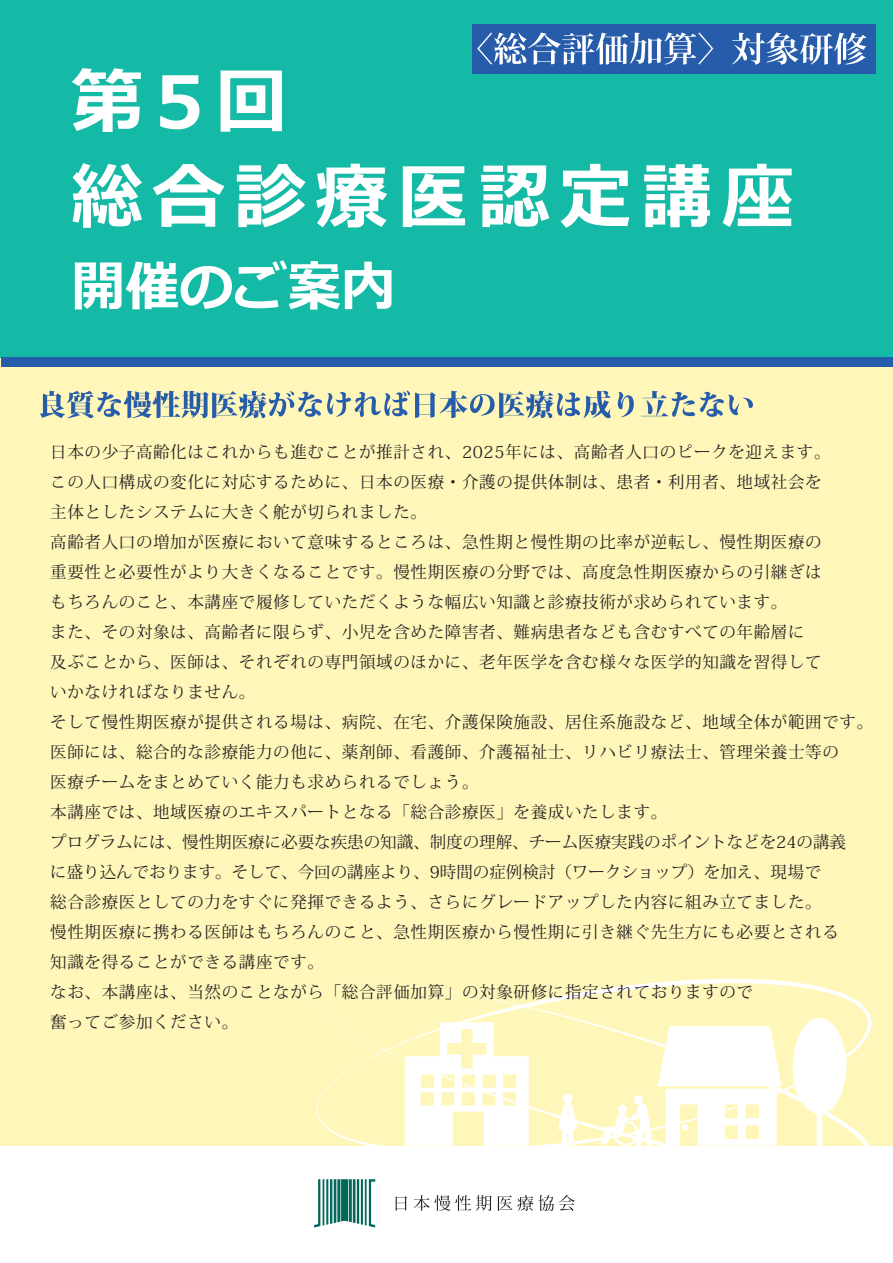
<style>
.page{position:relative;width:893px;height:1263px;background:#fff}
.page>*{position:absolute;margin:0;border:0;box-sizing:border-box;transform-origin:0 0}
.t1{font:700 72px/95.4px "Meiryo";letter-spacing:.13em;color:#fff}
.t2{font:700 54px "Meiryo";color:#fff}
.t3{font:16.5px/30px "Koz Min Pro";letter-spacing:.04em;color:#231f20}
</style>
<div class="page">
<div style="left:0;top:357px;width:893px;height:788px;background:#fff7ba"></div>
<svg style="left:315px;top:982px;width:557px;height:164px"></svg>
<svg style="left:405px;top:1022px;width:124px;height:124px"></svg>
<svg style="left:558px;top:1094px;width:19px;height:51px"></svg>
<svg style="left:396px;top:1196px;width:11px;height:15px"></svg>
<svg style="left:414px;top:1195px;width:78px;height:16px"></svg>
<svg style="left:498px;top:1195px;width:77px;height:16px"></svg>
<hr style="left:365px;top:1179px;width:2px;height:46px;background:#01695b">
<hr style="left:323px;top:1179px;width:1px;height:46px;background:#01695b">
<svg style="left:326px;top:1179px;width:37px;height:46px;background:#4d958c"></svg>
<svg style="left:314px;top:1179px;width:6px;height:48px"></svg>
<svg style="left:369px;top:1179px;width:6px;height:48px"></svg>
<svg style="left:40px;top:390px;width:571px;height:28px"></svg>
<svg style="left:618px;top:392px;width:16px;height:25px"></svg>
<svg style="left:641px;top:391px;width:112px;height:26px"></svg>
<div style="left:0;top:0;width:893px;height:357px;background:#14baa5"></div>
<div style="left:472px;top:24px;width:404px;height:49px;background:#275caa"></div>
<svg style="left:477px;top:32px;width:236px;height:33px"></svg>
<svg style="left:732px;top:32px;width:134px;height:33px"></svg>
<div style="left:1px;top:357px;width:892px;height:10px;background:#275caa"></div>
<h1 class="t1" style="left:71px;top:58px;width:724px">第５回<br>総合診療医認定講座</h1>
<h2 class="t2" style="left:71px;top:249px;width:326px">開催のご案内</h2>
<p class="t3" style="left:50px;top:436px;width:825px">日本の少子高齢化はこれからも進むことが推計され、2025年には、高齢者人口のピークを迎えます。<br>この人口構成の変化に対応するために、日本の医療・介護の提供体制は、患者・利用者、地域社会を<br>主体としたシステムに大きく舵が切られました。<br>高齢者人口の増加が医療において意味するところは、急性期と慢性期の比率が逆転し、慢性期医療の<br>重要性と必要性がより大きくなることです。慢性期医療の分野では、高度急性期医療からの引継ぎは<br>もちろんのこと、本講座で履修していただくような幅広い知識と診療技術が求められています。<br>また、その対象は、高齢者に限らず、小児を含めた障害者、難病患者なども含むすべての年齢層に<br>及ぶことから、医師は、それぞれの専門領域のほかに、老年医学を含む様々な医学的知識を習得して<br>いかなければなりません。<br>そして慢性期医療が提供される場は、病院、在宅、介護保険施設、居住系施設など、地域全体が範囲です。医師には、総合的な診療能力の他に、薬剤師、看護師、介護福祉士、リハビリ療法士、管理栄養士等の<br>医療チームをまとめていく能力も求められるでしょう。<br>本講座では、地域医療のエキスパートとなる「総合診療医」を養成いたします。<br>プログラムには、慢性期医療に必要な疾患の知識、制度の理解、チーム医療実践のポイントなどを24の講義<br>に盛り込んでおります。そして、今回の講座より、9時間の症例検討（ワークショップ）を加え、現場で<br>総合診療医としての力をすぐに発揮できるよう、さらにグレードアップした内容に組み立てました。<br>慢性期医療に携わる医師はもちろんのこと、急性期医療から慢性期に引き継ぐ先生方にも必要とされる<br>知識を得ることができる講座です。<br>なお、本講座は、当然のことながら「総合評価加算」の対象研修に指定されておりますので<br>奮ってご参加ください。</p>
</div>
